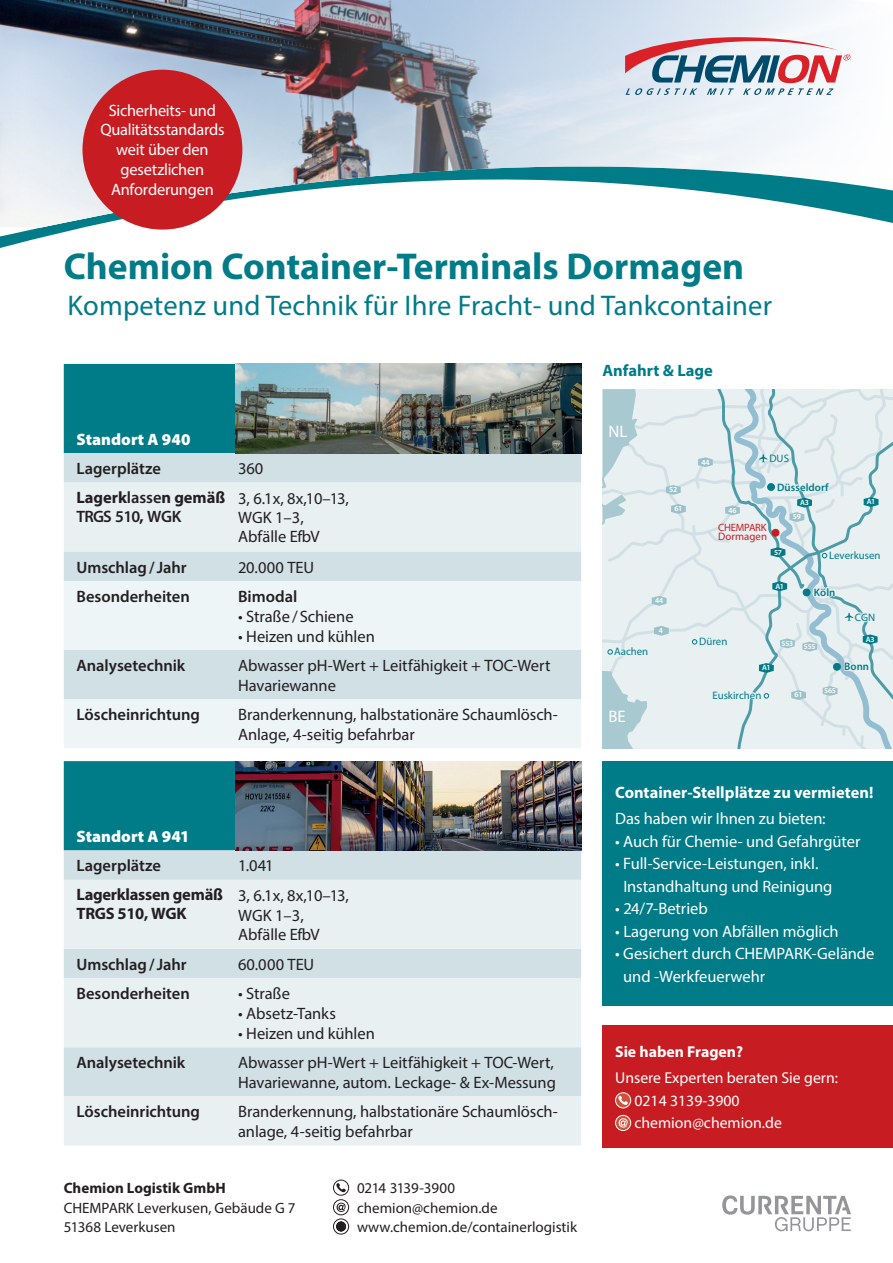
<style>
.page{position:relative;width:893px;height:1263px;background:#fff}
.page>*{position:absolute;margin:0;border:0;box-sizing:border-box;transform-origin:0 0}
.t1{font:700 37.5px "Myriad Pro";color:#007b88}
.t2{font:28.5px "Myriad Pro";letter-spacing:.005em;color:#007b88}
.t3{font:16.8px "Myriad Pro";color:#fff}
.t4{font:16.5px/19.8px "Myriad Pro";letter-spacing:-.005em;color:#231f20}
.t5{font:16.5px/19.8px "Myriad Pro";letter-spacing:-.005em;color:#fff}
.t6{font:600 16.5px "Myriad Pro";letter-spacing:-.005em;color:#231f20}
.t7{font:700 16.5px "Myriad Pro";color:#fff}
.t8{font:600 16.5px/18.1px "Myriad Pro";letter-spacing:-.045em;color:#231f20}
.t9{font:700 16.5px/19.2px "Myriad Pro";letter-spacing:-.015em;color:#231f20}
.t10{font:900 16.5px "Myriad Pro";letter-spacing:.005em;color:#fff}
.t11{font:700 16.5px "Myriad Pro";color:#007b88}
.t12{font:15.75px/22.5px "Myriad Pro";color:#fff}
.t13{font:700 15.75px "Myriad Pro";color:#fff}
.t14{font:15px/19.5px "Myriad Pro";color:#231f20}
.t15{font:700 15px "Myriad Pro";color:#231f20}
.t16{font:10.8px "Myriad Pro";color:#007b88}
.t17{font:600 10.8px "Myriad Pro";letter-spacing:.01em;color:#007b88}
.t18{font:10.8px "Myriad Pro";letter-spacing:.01em;color:#c71c22}
.t19{font:10.65px "Myriad Pro";letter-spacing:-.02em;color:#c71c22}
.t20{font:600 7.65px "Myriad Pro";color:#fff}
.t21{font:600 7.35px "Myriad Pro";letter-spacing:-.025em;color:#fff}
.s1{font-weight:700}
</style>
<div class="page">
<img style="left:0;top:0;width:893px;height:228px">
<div style="left:602px;top:761px;width:291px;height:245px;background:#007b88"></div>
<svg style="left:625px;top:37px;width:225px;height:58px"></svg>
<svg style="left:722px;top:1195px;width:129px;height:36px"></svg>
<div style="left:64px;top:364px;width:172px;height:89px;background:#007b88"></div>
<svg style="left:64px;top:453px;width:517px;height:128px;background:#dde7eb"></svg>
<div style="left:64px;top:581px;width:517px;height:167px;background:#eef5f6"></div>
<div style="left:64px;top:650px;width:517px;height:49px;background:#d1e0e5"></div>
<img style="left:236px;top:364px;width:345px;height:89px">
<div style="left:64px;top:761px;width:172px;height:89px;background:#007b88"></div>
<div style="left:64px;top:850px;width:517px;height:30px;background:#d1e0e5"></div>
<svg style="left:64px;top:880px;width:517px;height:265px;background:#e2ebee"></svg>
<img style="left:236px;top:761px;width:345px;height:89px">
<div style="left:82px;top:70px;width:160px;height:160px;background:#c61c22;border-radius:50%"></div>
<svg style="left:333px;top:1180px;width:16px;height:15px"></svg>
<svg style="left:336px;top:1183px;width:10px;height:9px"></svg>
<div style="left:333px;top:1180px;width:16px;height:15px;border:1px solid #231f20;border-radius:50%"></div>
<svg style="left:333px;top:1200px;width:16px;height:15px"></svg>
<div style="left:333px;top:1199px;width:16px;height:16px;border:1px solid #231f20;border-radius:50%"></div>
<svg style="left:337px;top:1203px;width:9px;height:9px"></svg>
<svg style="left:333px;top:1219px;width:16px;height:15px"></svg>
<div style="left:333px;top:1218px;width:16px;height:16px;border:1px solid #231f20;border-radius:50%"></div>
<svg style="left:336px;top:1222px;width:10px;height:9px"></svg>
<div style="left:602px;top:1025px;width:291px;height:123px;background:#c61c22"></div>
<svg style="left:615px;top:1093px;width:16px;height:15px"></svg>
<svg style="left:618px;top:1096px;width:10px;height:9px"></svg>
<div style="left:615px;top:1092px;width:16px;height:16px;border:1px solid #fff;border-radius:50%"></div>
<svg style="left:615px;top:1115px;width:16px;height:15px"></svg>
<div style="left:615px;top:1115px;width:16px;height:16px;border:1px solid #fff;border-radius:50%"></div>
<svg style="left:619px;top:1118px;width:9px;height:9px"></svg>
<svg style="left:603px;top:389px;width:290px;height:359px;background:#dae7eb"></svg>
<p class="t5" style="left:100px;top:100px;width:126px;text-align:center">Sicherheits- und<br>Qualitätsstandards weit über den gesetzlichen<br>Anforderungen</p>
<h1 class="t1" style="left:64px;top:242px;width:682px">Chemion Container-Terminals Dormagen</h1>
<h2 class="t2" style="left:68px;top:288px;width:706px">Kompetenz und Technik für Ihre Fracht- und Tankcontainer</h2>
<p class="t10" style="left:77px;top:428px;width:116px">Standort A 940</p>
<p class="t6" style="left:77px;top:458px;width:86px">Lagerplätze</p>
<p class="t4" style="left:238px;top:458px;width:27px">360</p>
<p class="t8" style="left:77px;top:488px;width:150px"><span class="s1">Lagerk</span>lasse<span class="s1">n gemäß<br></span>TRGS 510<span class="s1">,</span> WGK</p>
<p class="t4" style="left:238px;top:488px;width:112px">3, 6.1x, 8x,10–13,<br>WGK 1–3,<br>Abfälle EfbV</p>
<p class="t6" style="left:77px;top:556px;width:112px">Umschlag/Jahr</p>
<p class="t4" style="left:238px;top:557px;width:77px">20.000 TEU</p>
<p class="t6" style="left:77px;top:586px;width:115px">Besonderheiten</p>
<p class="t6" style="left:238px;top:586px;width:61px">Bimodal</p>
<p class="t4" style="left:238px;top:606px;width:117px">• Straße/ Schiene</p>
<p class="t4" style="left:238px;top:626px;width:138px">• Heizen und kühlen</p>
<p class="t6" style="left:77px;top:655px;width:110px">Analysetechnik</p>
<p class="t4" style="left:238px;top:655px;width:314px">Abwasser pH-Wert + Leitfähigkeit + TOC-Wert<br>Havariewanne</p>
<p class="t6" style="left:77px;top:704px;width:125px">Löscheinrichtung</p>
<p class="t4" style="left:238px;top:704px;width:321px">Branderkennung, halbstationäre Schaumlösch-<br>Anlage, 4-seitig befahrbar</p>
<p class="t10" style="left:77px;top:825px;width:115px">Standort A 941</p>
<p class="t6" style="left:77px;top:855px;width:86px">Lagerplätze</p>
<p class="t4" style="left:238px;top:856px;width:37px">1.041</p>
<p class="t9" style="left:77px;top:884px;width:148px">Lagerklassen gemäß<br>TRGS 510, WGK</p>
<p class="t4" style="left:238px;top:885px;width:112px">3, 6.1x, 8x,10–13,<br>WGK 1–3,<br>Abfälle EfbV</p>
<p class="t6" style="left:77px;top:954px;width:112px">Umschlag/Jahr</p>
<p class="t4" style="left:238px;top:954px;width:78px">60.000 TEU</p>
<p class="t6" style="left:77px;top:983px;width:115px">Besonderheiten</p>
<p class="t4" style="left:238px;top:983px;width:53px">• Straße</p>
<p class="t4" style="left:238px;top:1003px;width:99px">• Absetz-Tanks</p>
<p class="t4" style="left:238px;top:1023px;width:138px">• Heizen und kühlen</p>
<p class="t6" style="left:77px;top:1052px;width:110px">Analysetechnik</p>
<p class="t4" style="left:238px;top:1052px;width:319px">Abwasser pH-Wert + Leitfähigkeit + TOC-Wert,<br>Havariewanne, autom. Leckage- &amp; Ex-Messung</p>
<p class="t6" style="left:77px;top:1101px;width:125px">Löscheinrichtung</p>
<p class="t4" style="left:238px;top:1101px;width:320px">Branderkennung, halbstationäre Schaumlösch&shy;anlage, 4-seitig befahrbar</p>
<p class="t15" style="left:64px;top:1178px;width:163px">Chemion Logistik GmbH</p>
<p class="t14" style="left:64px;top:1197px;width:233px">CHEMPARK Leverkusen, Gebäude G 7<br>51368 Leverkusen</p>
<p class="t14" style="left:357px;top:1178px;width:222px">0214 3139-3900 chemion@chemion.de www.chemion.de/containerlogistik</p>
<p class="t11" style="left:602px;top:360px;width:112px">Anfahrt &amp; Lage</p>
<p class="t3" style="left:608px;top:421px;width:21px">NL</p>
<p class="t20" style="left:669px;top:485px;width:9px">52</p>
<p class="t20" style="left:674px;top:504px;width:9px">61</p>
<p class="t20" style="left:655px;top:596px;width:10px">44</p>
<p class="t20" style="left:659px;top:626px;width:6px">4</p>
<p class="t16" style="left:614px;top:645px;width:36px">Aachen</p>
<p class="t3" style="left:608px;top:706px;width:19px">BE</p>
<p class="t20" style="left:701px;top:457px;width:10px">44</p>
<p class="t16" style="left:769px;top:452px;width:21px">DUS</p>
<p class="t20" style="left:728px;top:505px;width:10px">46</p>
<p class="t19" style="left:718px;top:520px;width:50px">CHEMPARK</p>
<p class="t18" style="left:718px;top:530px;width:51px">Dormagen</p>
<p class="t17" style="left:777px;top:480px;width:53px">Düsseldorf</p>
<p class="t20" style="left:800px;top:497px;width:11px">A3</p>
<p class="t20" style="left:793px;top:512px;width:10px">59</p>
<p class="t20" style="left:867px;top:497px;width:10px">A1</p>
<p class="t20" style="left:774px;top:547px;width:9px">57</p>
<p class="t16" style="left:829px;top:549px;width:53px">Leverkusen</p>
<p class="t20" style="left:775px;top:581px;width:10px">A1</p>
<p class="t17" style="left:814px;top:585px;width:23px">Köln</p>
<p class="t16" style="left:855px;top:610px;width:22px">CGN</p>
<p class="t16" style="left:699px;top:635px;width:30px">Düren</p>
<p class="t21" style="left:781px;top:638px;width:13px">553</p>
<p class="t21" style="left:804px;top:642px;width:13px">555</p>
<p class="t20" style="left:866px;top:634px;width:11px">A3</p>
<p class="t20" style="left:762px;top:663px;width:10px">A1</p>
<p class="t17" style="left:844px;top:659px;width:26px">Bonn</p>
<p class="t16" style="left:712px;top:688px;width:51px">Euskirchen</p>
<p class="t20" style="left:794px;top:690px;width:10px">61</p>
<p class="t21" style="left:824px;top:686px;width:13px">565</p>
<p class="t7" style="left:615px;top:781px;width:260px">Container-Stellplätze zu vermieten!</p>
<p class="t5" style="left:615px;top:809px;width:212px">Das haben wir Ihnen zu bieten:</p>
<p class="t5" style="left:615px;top:831px;width:247px">• Auch für Chemie- und Gefahrgüter</p>
<p class="t5" style="left:623px;top:852px;width:211px;line-height:22.5px;text-indent:-8px">• Full-Service-Leistungen, inkl.<br>Instandhaltung und Reinigung</p>
<p class="t5" style="left:615px;top:899px;width:94px">• 24/7-Betrieb</p>
<p class="t5" style="left:615px;top:921px;width:225px">• Lagerung von Abfällen möglich</p>
<p class="t5" style="left:623px;top:942px;width:253px;line-height:22.5px;text-indent:-8px">• Gesichert durch CHEMPARK-Gelände und -Werkfeuerwehr</p>
<p class="t13" style="left:615px;top:1041px;width:129px">Sie haben Fragen?</p>
<p class="t12" style="left:634px;top:1066px;width:205px;text-indent:-19px">Unsere Experten beraten Sie gern:<br>0214 3139-3900 chemion@chemion.de</p>
</div>
